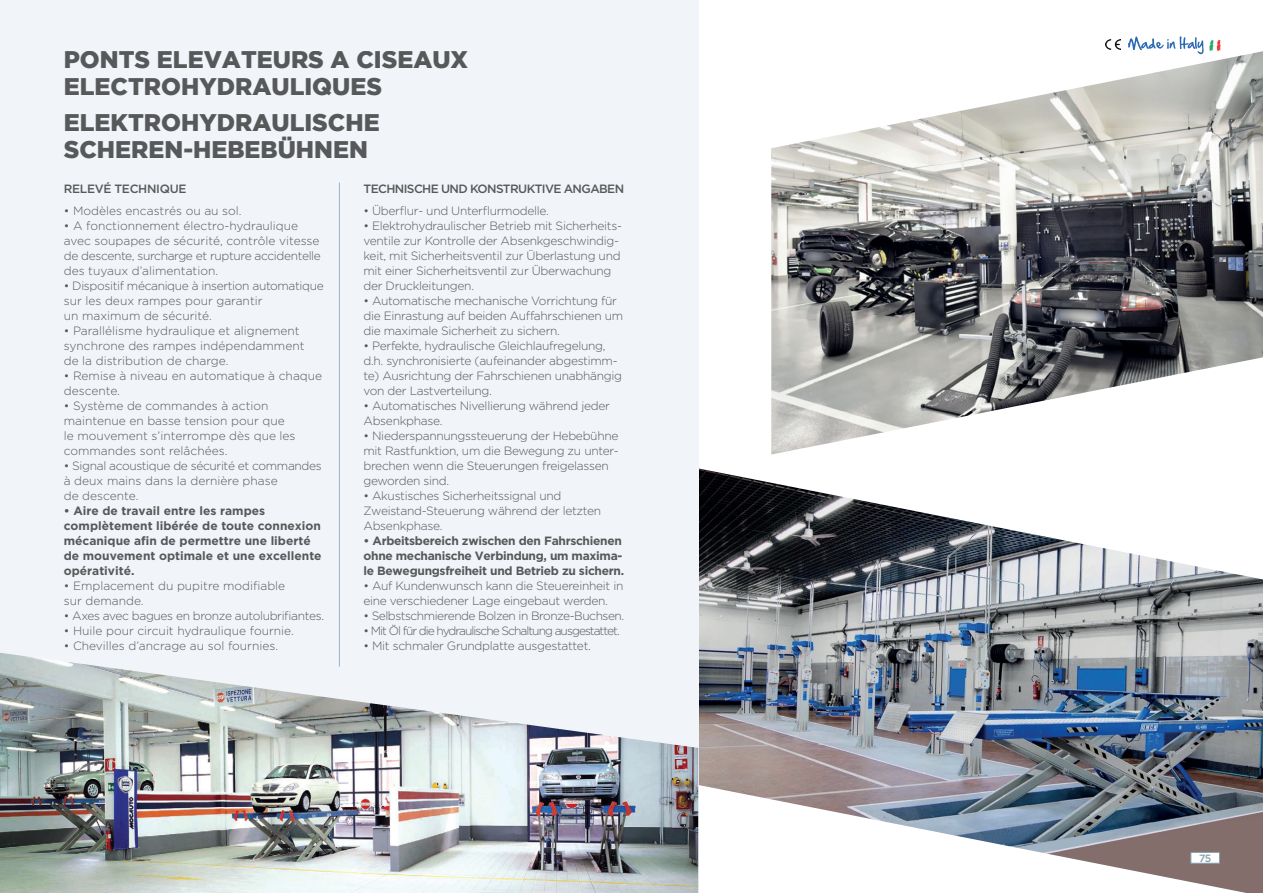
<style>
.page{position:relative;width:1263px;height:893px;background:#fff}
.page>*{position:absolute;margin:0;border:0;box-sizing:border-box;transform-origin:0 0}
.t1{font:900 24px/27px "Gotham";color:#57585a}
.t2{font:300 12px/15px "Gotham";letter-spacing:-.025em;color:#57585a}
.t3{font:300 12px/15px "Gotham";color:#57585a}
.t4{font:700 12px/15px "Gotham";color:#57585a}
.t5{font:700 12px/15px "Gotham";letter-spacing:-.025em;color:#57585a}
.t6{font:300 12px "Gotham";letter-spacing:-.08em;color:#57585a}
.t7{font:500 12px "Gotham";letter-spacing:-.05em;color:#57585a}
.t8{font:500 12px "Gotham";letter-spacing:-.025em;color:#57585a}
.t9{font:500 10.5px "Gotham";color:#849dab}
</style>
<div class="page">
<svg style="left:1128px;top:36px;width:75px;height:15px"></svg>
<svg style="left:1209px;top:40px;width:12px;height:11px"></svg>
<img style="left:1106px;top:39px;width:14px;height:11px">
<img style="left:698px;top:465px;width:565px;height:428px">
<div style="left:0;top:0;width:698px;height:893px;background:#f1f4f8"></div>
<img style="left:771px;top:51px;width:492px;height:404px">
<img style="left:1px;top:653px;width:697px;height:240px">
<hr style="left:339px;top:183px;width:1px;height:483px;background:#97b4c4">
<img style="left:0;top:653px;width:1px;height:240px">
<div style="left:1191px;top:852px;width:29px;height:11px;background:#fff;border:1px solid #849dab"></div>
<h1 class="t1" style="left:64px;top:46px;width:406px">PONTS ELEVATEURS A CISEAUX<br>ELECTROHYDRAULIQUES</h1>
<h1 class="t1" style="left:64px;top:109px;width:317px">ELEKTROHYDRAULISCHE<br>SCHEREN-HEBEBÜHNEN</h1>
<p class="t8" style="left:64px;top:182px;width:124px">RELEVÉ TECHNIQUE</p>
<p class="t3" style="left:64px;top:203px;width:179px">• Modèles encastrés ou au sol.</p>
<p class="t3" style="left:64px;top:218px;width:259px">• A fonctionnement électro-hydraulique avec soupapes de sécurité, contrôle vitesse de descente, surcharge et rupture accidentelle des tuyaux d’alimentation.</p>
<p class="t2" style="left:64px;top:278px;width:261px">• Dispositif mécanique à insertion automatique sur les deux rampes pour garantir<br>un maximum de sécurité.</p>
<p class="t3" style="left:64px;top:323px;width:242px">• Parallélisme hydraulique et alignement synchrone des rampes indépendamment de la distribution de charge.</p>
<p class="t3" style="left:64px;top:368px;width:260px">• Remise à niveau en automatique à chaque descente.</p>
<p class="t3" style="left:64px;top:398px;width:233px">• Système de commandes à action maintenue en basse tension pour que le mouvement s’interrompe dès que les commandes sont relâchées.</p>
<p class="t2" style="left:64px;top:458px;width:259px">• Signal acoustique de sécurité et commandes à deux mains dans la dernière phase<br>de descente.</p>
<p class="t4" style="left:64px;top:503px;width:259px">• Aire de travail entre les rampes complètement libérée de toute connexion mécanique afin de permettre une liberté de mouvement optimale et une excellente opérativité.</p>
<p class="t3" style="left:64px;top:578px;width:223px">• Emplacement du pupitre modifiable sur demande.</p>
<p class="t2" style="left:64px;top:608px;width:262px">• Axes avec bagues en bronze autolubrifiantes.</p>
<p class="t3" style="left:64px;top:623px;width:232px">• Huile pour circuit hydraulique fournie.</p>
<p class="t3" style="left:64px;top:638px;width:216px">• Chevilles d’ancrage au sol fournies.</p>
<p class="t7" style="left:363px;top:182px;width:262px">TECHNISCHE UND KONSTRUKTIVE ANGABEN</p>
<p class="t2" style="left:363px;top:203px;width:187px">• Überflur- und Unterflurmodelle.</p>
<p class="t2" style="left:363px;top:218px;width:260px">• Elektrohydraulischer Betrieb mit Sicherheits&shy;ventile zur Kontrolle der Absenkgeschwindig&shy;keit, mit Sicherheitsventil zur Überlastung und mit einer Sicherheitsventil zur Überwachung der Druckleitungen.</p>
<p class="t2" style="left:363px;top:293px;width:261px">• Automatische mechanische Vorrichtung für die Einrastung auf beiden Auffahrschienen um die maximale Sicherheit zu sichern.</p>
<p class="t2" style="left:363px;top:338px;width:260px">• Perfekte, hydraulische Gleichlaufregelung, d.h. synchronisierte (aufeinander abgestimm&shy;te) Ausrichtung der Fahrschienen unabhängig von der Lastverteilung.</p>
<p class="t2" style="left:363px;top:398px;width:248px">• Automatisches Nivellierung während jeder<br>Absenkphase.</p>
<p class="t2" style="left:363px;top:428px;width:257px">• Niederspannungssteuerung der Hebebühne mit Rastfunktion, um die Bewegung zu unter&shy;brechen wenn die Steuerungen freigelassen geworden sind.</p>
<p class="t2" style="left:363px;top:488px;width:239px">• Akustisches Sicherheitssignal und<br>Zweistand-Steuerung während der letzten<br>Absenkphase.</p>
<p class="t5" style="left:363px;top:533px;width:262px">• Arbeitsbereich zwischen den Fahrschienen ohne mechanische Verbindung, um maxima&shy;le Bewegungsfreiheit und Betrieb zu sichern.</p>
<p class="t2" style="left:363px;top:578px;width:261px">• Auf Kundenwunsch kann die Steuereinheit in eine verschiedener Lage eingebaut werden.</p>
<p class="t2" style="left:363px;top:608px;width:262px">• Selbstschmierende Bolzen in Bronze-Buchsen.</p>
<p class="t6" style="left:363px;top:624px;width:258px">• Mit Öl für die hydraulische Schaltung ausgestattet.</p>
<p class="t2" style="left:363px;top:638px;width:229px">• Mit schmaler Grundplatte ausgestattet.</p>
<p class="t9" style="left:1199px;top:852px;width:14px">75</p>
</div>
